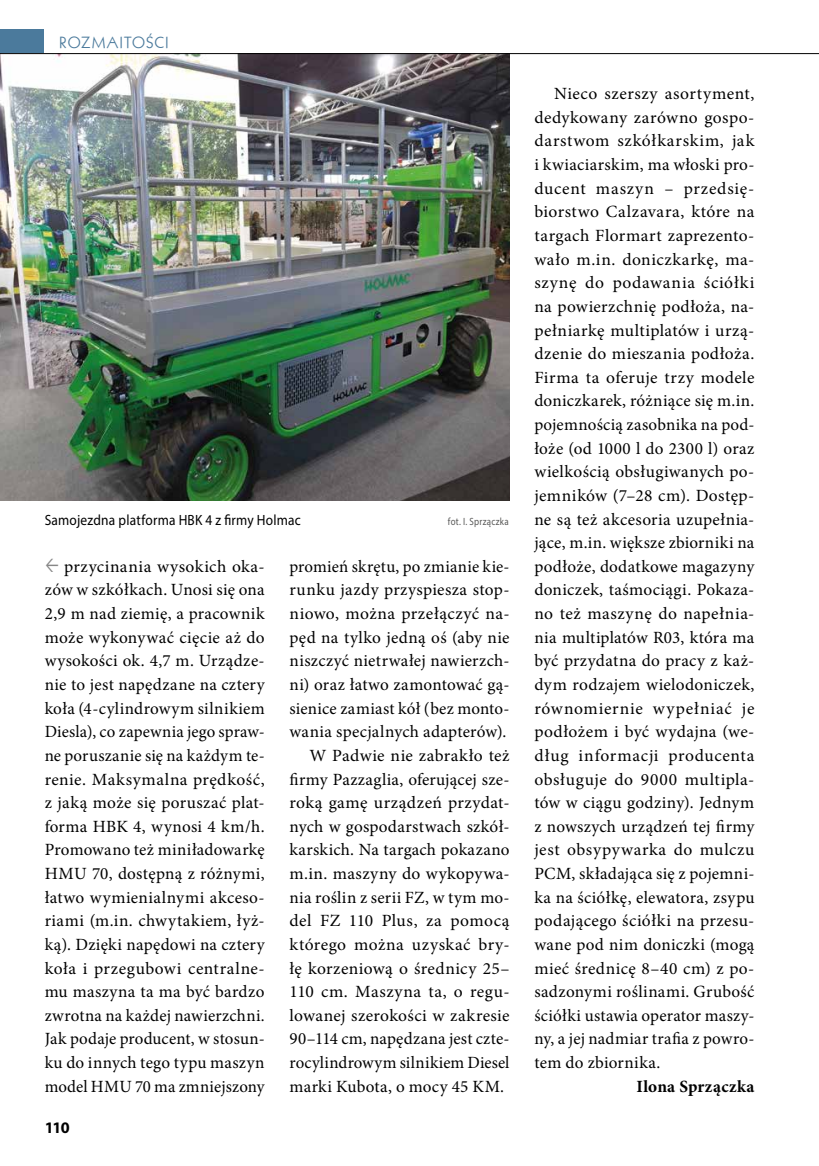
<style>
.page{position:relative;width:819px;height:1166px;background:#fff}
.page>*{position:absolute;margin:0;border:0;box-sizing:border-box;transform-origin:0 0}
.t1{font:17.15px/23.6px "Minion Pro";letter-spacing:.015em;color:#000;text-align:justify}
.t2{font:700 17.15px "Minion Pro";letter-spacing:.015em;color:#000}
.t3{font:700 16.1px "Myriad Pro";color:#000}
.t4{font:15.75px "Geometric 231 EU";letter-spacing:.065em;color:#4b7a9c}
.t5{font:14.88px "Myriad Pro";letter-spacing:.02em;color:#000;scale:.9 1}
.t6{font:10.5px "Myriad Pro";letter-spacing:.03em;color:#575756;scale:.85 1}
</style>
<div class="page">
<div style="left:0;top:29px;width:44px;height:24px;background:#4b7a9c"></div>
<img style="left:0;top:54px;width:509px;height:447px">
<hr style="left:0;top:53px;width:819px;height:1px;background:#000">
<p class="t4" style="left:59px;top:32px;width:111px">ROZMAITOŚCI</p>
<p class="t5" style="left:45px;top:510px;width:286px">Samojezdna platforma HBK 4 z firmy Holmac</p>
<p class="t6" style="left:448px;top:514px;width:73px">fot. I. Sprzączka</p>
<p class="t1" style="left:45px;top:555px;width:221px;text-indent:20px">przycinania wysokich oka&shy;zów w szkółkach. Unosi się ona 2,9 m nad ziemię, a pracownik może wykonywać cięcie aż do wysokości ok. 4,7 m. Urządze&shy;nie to jest napędzane na cztery koła (4-cylindrowym silnikiem Diesla), co zapewnia jego spraw&shy;ne poruszanie się na każdym te&shy;renie. Maksymalna prędkość, z jaką może się poruszać plat&shy;forma HBK 4, wynosi 4 km/h.<br>Promowano też miniładowarkę HMU 70, dostępną z różnymi, łatwo wymienialnymi akceso&shy;riami (m.in. chwytakiem, łyż&shy;ką). Dzięki napędowi na cztery koła i przegubowi centralne&shy;mu maszyna ta ma być bardzo zwrotna na każdej nawierzchni.<br>Jak podaje producent, w stosun&shy;ku do innych tego typu maszyn model HMU 70 ma zmniejszony</p>
<p class="t1" style="left:289px;top:555px;width:221px">promień skrętu, po zmianie kie-</p>
<p class="t1" style="left:289px;top:578px;width:221px">runku jazdy przyspiesza stop-</p>
<p class="t1" style="left:289px;top:602px;width:221px">niowo, można przełączyć na-</p>
<p class="t1" style="left:289px;top:625px;width:221px">pęd na tylko jedną oś (aby nie</p>
<p class="t1" style="left:289px;top:649px;width:221px">niszczyć nietrwałej nawierzch-</p>
<p class="t1" style="left:289px;top:673px;width:221px">ni) oraz łatwo zamontować gą-</p>
<p class="t1" style="left:289px;top:696px;width:221px">sienice zamiast kół (bez monto-</p>
<p class="t1" style="left:289px;top:720px;width:218px">wania specjalnych adapterów).</p>
<p class="t1" style="left:309px;top:744px;width:202px">W Padwie nie zabrakło też</p>
<p class="t1" style="left:289px;top:767px;width:221px">firmy Pazzaglia, oferującej sze-</p>
<p class="t1" style="left:289px;top:791px;width:221px">roką gamę urządzeń przydat-</p>
<p class="t1" style="left:289px;top:814px;width:221px">nych w gospodarstwach szkół-</p>
<p class="t1" style="left:289px;top:838px;width:221px">karskich. Na targach pokazano</p>
<p class="t1" style="left:289px;top:862px;width:221px">m.in. maszyny do wykopywa-</p>
<p class="t1" style="left:289px;top:885px;width:221px">nia roślin z serii FZ, w tym mo-</p>
<p class="t1" style="left:289px;top:909px;width:221px">del FZ 110 Plus, za pomocą</p>
<p class="t1" style="left:289px;top:933px;width:221px">którego można uzyskać bry-</p>
<p class="t1" style="left:289px;top:956px;width:221px">łę korzeniową o średnicy 25–</p>
<p class="t1" style="left:289px;top:980px;width:221px">110 cm. Maszyna ta, o regu-</p>
<p class="t1" style="left:289px;top:1003px;width:221px">lowanej szerokości w zakresie</p>
<p class="t1" style="left:289px;top:1027px;width:221px">90–114 cm, napędzana jest czte-</p>
<p class="t1" style="left:289px;top:1051px;width:221px">rocylindrowym silnikiem Diesel</p>
<p class="t1" style="left:289px;top:1074px;width:216px">marki Kubota, o mocy 45 KM.</p>
<p class="t3" style="left:45px;top:1117px;width:26px">110</p>
<p class="t1" style="left:534px;top:82px;width:221px;text-indent:20px">Nieco szerszy asortyment, dedykowany zarówno gospo&shy;darstwom szkółkarskim, jak i kwiaciarskim, ma włoski pro&shy;ducent maszyn – przedsię&shy;biorstwo Calzavara, które na targach Flormart zaprezento&shy;wało m.in. doniczkarkę, ma&shy;szynę do podawania ściółki na powierzchnię podłoża, na&shy;pełniarkę multiplatów i urzą&shy;dzenie do mieszania podłoża.<br>Firma ta oferuje trzy modele doniczkarek, różniące się m.in. pojemnością zasobnika na pod&shy;łoże (od 1000 l do 2300 l) oraz wielkością obsługiwanych po&shy;jemników (7–28 cm). Dostęp&shy;ne są też akcesoria uzupełnia&shy;jące, m.in. większe zbiorniki na podłoże, dodatkowe magazyny doniczek, taśmociągi. Pokaza&shy;no też maszynę do napełnia&shy;nia multiplatów R03, która ma być przydatna do pracy z każ&shy;dym rodzajem wielodoniczek, równomiernie wypełniać je podłożem i być wydajna (we&shy;dług informacji producenta obsługuje do 9000 multipla&shy;tów w ciągu godziny). Jednym z nowszych urządzeń tej firmy jest obsypywarka do mulczu PCM, składająca się z pojemni&shy;ka na ściółkę, elewatora, zsypu podającego ściółki na przesu&shy;wane pod nim doniczki (mogą mieć średnicę 8–40 cm) z po&shy;sadzonymi roślinami. Grubość ściółki ustawia operator maszy&shy;ny, a jej nadmiar trafia z powro&shy;tem do zbiornika.</p>
<p class="t2" style="left:636px;top:1074px;width:119px">Ilona Sprzączka</p>
</div>
